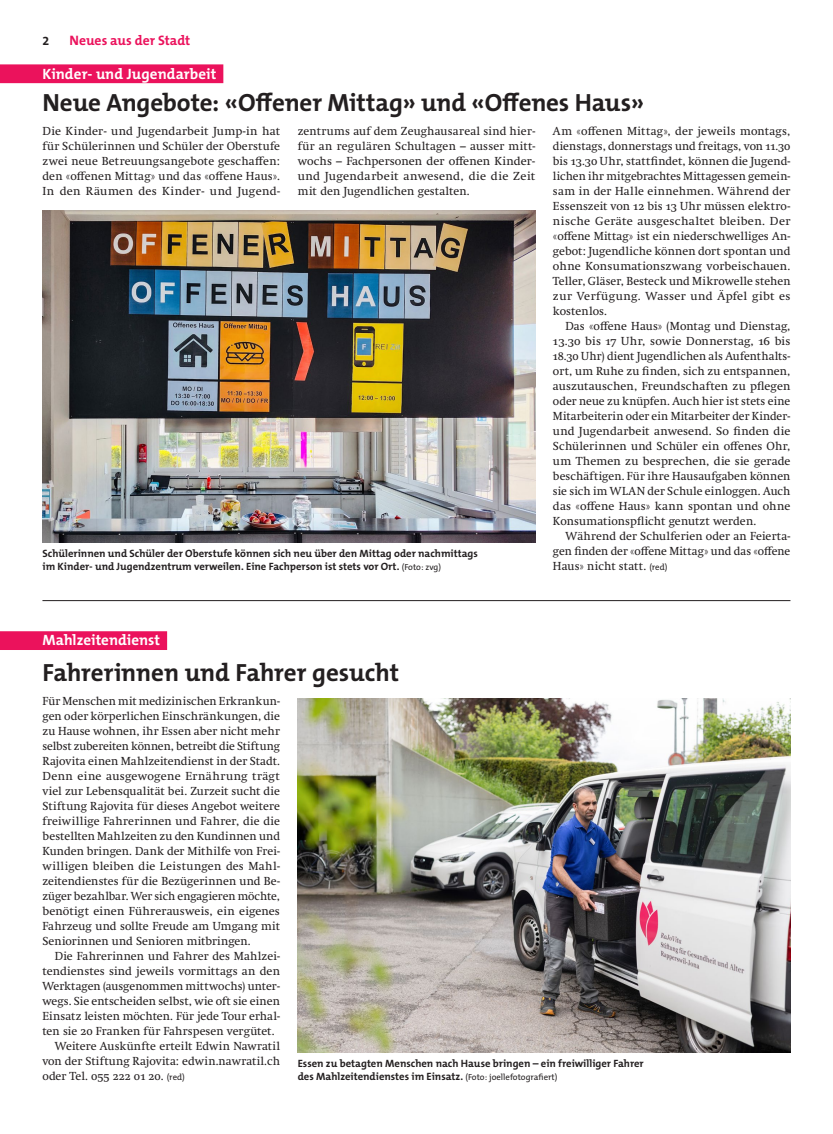
<style>
.page{position:relative;width:833px;height:1134px;background:#fff}
.page>*{position:absolute;margin:0;border:0;box-sizing:border-box;transform-origin:0 0}
.t1{font:700 25px "The Mix B W7";letter-spacing:-.005em;color:#231f20}
.t2{font:700 15px "The Mix B W7";letter-spacing:.005em;color:#fff}
.t3{font:700 13.75px "The Mix B W7";color:#eb125c}
.t4{font:700 12.5px "The Mix B W7";color:#231f20}
.t5{font:11.88px/15px "Swift Neue LT Pro";letter-spacing:.01em;color:#231f20;text-align:justify}
.t6{font:700 10.62px/13.1px "The Mix B W7";color:#231f20}
.s1{font-family:"The Mix B W5 Plain";font-size:8.75px}
.s2{font-family:"The Mix B W5 Plain";font-weight:400;font-size:8.75px}
</style>
<div class="page">
<div style="left:0;top:64px;width:223px;height:19px;background:#eb125c"></div>
<div style="left:0;top:631px;width:167px;height:19px;background:#eb125c"></div>
<hr style="left:42px;top:600px;width:748px;height:1px;background:#231f20">
<img style="left:298px;top:698px;width:492px;height:354px">
<img style="left:42px;top:210px;width:493px;height:332px">
<p class="t3" style="left:69px;top:32px;width:122px">Neues aus der Stadt</p>
<p class="t2" style="left:43px;top:64px;width:175px">Kinder- und Jugendarbeit</p>
<h1 class="t1" style="left:43px;top:87px;width:603px">Neue Angebote: «Offener Mittag» und «Offenes Haus»</h1>
<p class="t5" style="left:43px;top:123px;width:239px">Die Kinder- und Jugendarbeit Jump-in hat für Schülerinnen und Schüler der Oberstufe zwei neue Betreuungsangebote geschaffen: den «offenen Mittag» und das «offene Haus».<br>In den Räumen des Kinder- und Jugend-</p>
<p class="t5" style="left:298px;top:123px;width:239px">zentrums auf dem Zeughausareal sind hier&shy;für an regulären Schultagen – ausser mitt&shy;wochs – Fachpersonen der offenen Kinder&shy;und Jugendarbeit anwesend, die die Zeit mit den Jugendlichen gestalten.</p>
<p class="t5" style="left:553px;top:123px;width:239px">Am «offenen Mittag», der jeweils montags, dienstags, donnerstags und freitags, von 11.30 bis 13.30 Uhr, stattfindet, können die Jugend&shy;lichen ihr mitgebrachtes Mittagessen gemein&shy;sam in der Halle einnehmen. Während der Essenszeit von 12 bis 13 Uhr müssen elektro&shy;nische Geräte ausgeschaltet bleiben. Der «offene Mittag» ist ein niederschwelliges An&shy;gebot: Jugendliche können dort spontan und ohne Konsumationszwang vorbeischauen.<br>Teller, Gläser, Besteck und Mikrowelle stehen zur Verfügung. Wasser und Äpfel gibt es kostenlos.</p>
<p class="t5" style="left:553px;top:318px;width:239px;text-indent:12px">Das «offene Haus» (Montag und Dienstag, 13.30 bis 17 Uhr, sowie Donnerstag, 16 bis 18.30 Uhr) dient Jugendlichen als Aufenthalts&shy;ort, um Ruhe zu finden, sich zu entspannen, auszutauschen, Freundschaften zu pflegen oder neue zu knüpfen. Auch hier ist stets eine Mitarbeiterin oder ein Mitarbeiter der Kinder&shy;und Jugendarbeit anwesend. So finden die Schülerinnen und Schüler ein offenes Ohr, um Themen zu besprechen, die sie gerade beschäftigen. Für ihre Hausaufgaben können sie sich im WLAN der Schule einloggen. Auch das «offene Haus» kann spontan und ohne Konsumationspflicht genutzt werden.</p>
<p class="t5" style="left:553px;top:528px;width:239px;text-indent:12px">Während der Schulferien oder an Feierta&shy;gen finden der «offene Mittag» und das «offene Haus» nicht statt. <span class="s1">(red)</span></p>
<p class="t4" style="left:43px;top:33px;width:8px">2</p>
<p class="t6" style="left:43px;top:547px;width:437px">Schülerinnen und Schüler der Oberstufe können sich neu über den Mittag oder nachmittags im Kinder- und Jugendzentrum verweilen. Eine Fachperson ist stets vor Ort. <span class="s2">(Foto: zvg)</span></p>
<p class="t2" style="left:42px;top:631px;width:119px">Mahlzeitendienst</p>
<h1 class="t1" style="left:42px;top:657px;width:358px">Fahrerinnen und Fahrer gesucht</h1>
<p class="t5" style="left:42px;top:693px;width:239px">Für Menschen mit medizinischen Erkrankun&shy;gen oder körperlichen Einschränkungen, die zu Hause wohnen, ihr Essen aber nicht mehr selbst zubereiten können, betreibt die Stiftung Rajovita einen Mahlzeitendienst in der Stadt.<br>Denn eine ausgewogene Ernährung trägt viel zur Lebensqualität bei. Zurzeit sucht die Stiftung Rajovita für dieses Angebot weitere freiwillige Fahrerinnen und Fahrer, die die bestellten Mahlzeiten zu den Kundinnen und Kunden bringen. Dank der Mithilfe von Frei&shy;willigen bleiben die Leistungen des Mahl&shy;zeitendienstes für die Bezügerinnen und Be&shy;züger bezahlbar. Wer sich engagieren möchte, benötigt einen Führerausweis, ein eigenes Fahrzeug und sollte Freude am Umgang mit Seniorinnen und Senioren mitbringen.</p>
<p class="t5" style="left:55px;top:948px;width:227px">Die Fahrerinnen und Fahrer des Mahlzei-</p>
<p class="t5" style="left:42px;top:963px;width:239px">tendienstes sind jeweils vormittags an den</p>
<p class="t5" style="left:42px;top:978px;width:239px">Werktagen (ausgenommen mittwochs) unter-</p>
<p class="t5" style="left:42px;top:993px;width:239px">wegs. Sie entscheiden selbst, wie oft sie einen</p>
<p class="t5" style="left:42px;top:1008px;width:239px">Einsatz leisten möchten. Für jede Tour erhal-</p>
<p class="t5" style="left:42px;top:1023px;width:234px">ten sie 20 Franken für Fahrspesen vergütet.</p>
<p class="t5" style="left:55px;top:1038px;width:227px">Weitere Auskünfte erteilt Edwin Nawratil</p>
<p class="t5" style="left:42px;top:1053px;width:239px">von der Stiftung Rajovita: edwin.nawratil.ch</p>
<p class="t5" style="left:42px;top:1068px;width:144px">oder Tel. 055 222 01 20. <span class="s1">(red)</span></p>
<p class="t6" style="left:298px;top:1057px;width:347px">Essen zu betagten Menschen nach Hause bringen – ein freiwilliger Fahrer des Mahlzeitendienstes im Einsatz. <span class="s2">(Foto: joellefotografiert)</span></p>
</div>
